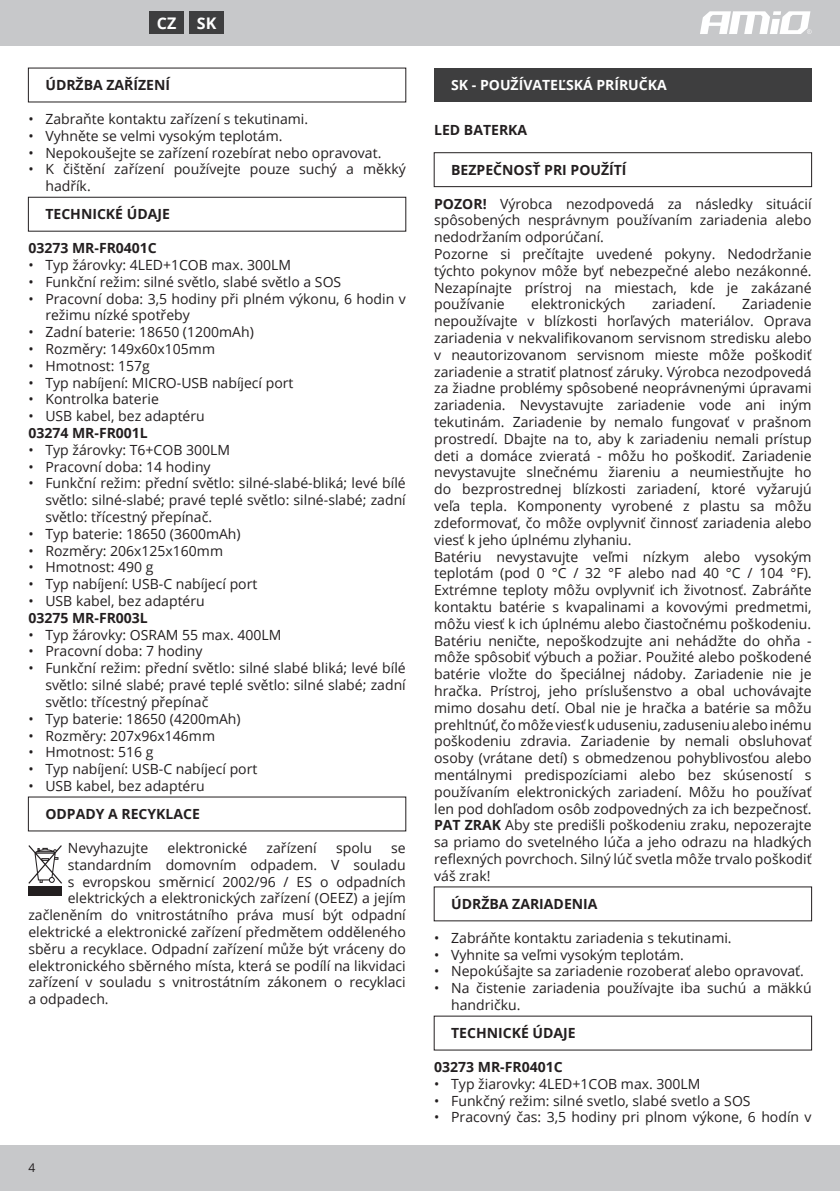
<style>
.page{position:relative;width:840px;height:1191px;background:#fff}
.page>*{position:absolute;margin:0;border:0;box-sizing:border-box;transform-origin:0 0}
.Jezyk_Ikona{font:700 16px "Open Sans";color:#fff}
.Tekst{font:14px/16.8px "Open Sans";color:#231f20;text-align:justify}
.Nagłówek_ROZDZIAŁU{font:700 14px "Open Sans";color:#231f20}
.Tekst-2{font:700 14px "Open Sans";color:#231f20}
.Jezyk{font:700 14px "Open Sans";color:#fff}
.Nazwa_produktu{font:700 14px "Open Sans";color:#231f20}
.t1{font:12px "Open Sans";color:#231f20}
.s1{font-weight:700}
</style>
<div class="page">
<div style="left:0;top:0;width:839px;height:45px;background:#c7c8ca"></div>
<div style="left:0;top:1145px;width:839px;height:46px;background:#c7c8ca"></div>
<svg style="left:700px;top:11px;width:111px;height:23px"></svg>
<div style="left:28px;top:197px;width:378px;height:35px;border:1px solid #231f20"></div>
<svg style="left:28px;top:845px;width:34px;height:38px"></svg>
<div style="left:28px;top:886px;width:34px;height:9px;background:#231f20"></div>
<div style="left:434px;top:68px;width:377px;height:34px;background:#3e3e3f"></div>
<div style="left:433px;top:152px;width:378px;height:35px;border:1px solid #231f20"></div>
<div style="left:150px;top:11px;width:34px;height:23px;background:#3e3e3f"></div>
<div style="left:189px;top:11px;width:34px;height:23px;background:#3e3e3f"></div>
<p class="Jezyk_Ikona" style="left:157px;top:12px;width:21px">CZ</p>
<p class="Jezyk_Ikona" style="left:197px;top:12px;width:21px">SK</p>
<p class="Nagłówek_ROZDZIAŁU" style="left:45px;top:75px;width:126px">ÚDRŽBA ZAŘÍZENÍ</p>
<p class="Tekst" style="left:28px;top:110px;width:281px">• Zabraňte kontaktu zařízení s tekutinami.</p>
<p class="Tekst" style="left:28px;top:127px;width:255px">• Vyhněte se velmi vysokým teplotám.</p>
<p class="Tekst" style="left:28px;top:144px;width:354px">• Nepokoušejte se zařízení rozebírat nebo opravovat.</p>
<p class="Tekst" style="left:45px;top:160px;width:362px;text-indent:-17px">• K čištění zařízení používejte pouze suchý a měkký hadřík.</p>
<p class="Nagłówek_ROZDZIAŁU" style="left:45px;top:204px;width:126px">TECHNICKÉ ÚDAJE</p>
<p class="Tekst-2" style="left:28px;top:238px;width:130px">03273 MR-FR0401C</p>
<p class="Tekst" style="left:28px;top:256px;width:264px">• Typ žárovky: 4LED+1COB max. 300LM</p>
<p class="Tekst" style="left:28px;top:273px;width:314px">• Funkční režim: silné světlo, slabé světlo a SOS</p>
<p class="Tekst" style="left:45px;top:290px;width:362px;text-indent:-17px">• Pracovní doba: 3,5 hodiny při plném výkonu, 6 hodin v režimu nízké spotřeby</p>
<p class="Tekst" style="left:28px;top:323px;width:227px">• Zadní baterie: 18650 (1200mAh)</p>
<p class="Tekst" style="left:28px;top:340px;width:188px">• Rozměry: 149x60x105mm</p>
<p class="Tekst" style="left:28px;top:357px;width:123px">• Hmotnost: 157g</p>
<p class="Tekst" style="left:28px;top:374px;width:266px">• Typ nabíjení: MICRO-USB nabíjecí port</p>
<p class="Tekst" style="left:28px;top:390px;width:132px">• Kontrolka baterie</p>
<p class="Tekst" style="left:28px;top:407px;width:178px">• USB kabel, bez adaptéru</p>
<p class="Tekst-2" style="left:28px;top:423px;width:121px">03274 MR-FR001L</p>
<p class="Tekst" style="left:28px;top:441px;width:203px">• Typ žárovky: T6+COB 300LM</p>
<p class="Tekst" style="left:28px;top:458px;width:184px">• Pracovní doba: 14 hodiny</p>
<p class="Tekst" style="left:45px;top:474px;width:362px;text-indent:-17px">• Funkční režim: přední světlo: silné-slabé-bliká; levé bílé světlo: silné-slabé; pravé teplé světlo: silné-slabé; zadní světlo: třícestný přepínač.</p>
<p class="Tekst" style="left:28px;top:525px;width:214px">• Typ baterie: 18650 (3600mAh)</p>
<p class="Tekst" style="left:28px;top:542px;width:196px">• Rozměry: 206x125x160mm</p>
<p class="Tekst" style="left:28px;top:558px;width:127px">• Hmotnost: 490 g</p>
<p class="Tekst" style="left:28px;top:575px;width:230px">• Typ nabíjení: USB-C nabíjecí port</p>
<p class="Tekst" style="left:28px;top:592px;width:178px">• USB kabel, bez adaptéru</p>
<p class="Tekst-2" style="left:28px;top:608px;width:121px">03275 MR-FR003L</p>
<p class="Tekst" style="left:28px;top:626px;width:254px">• Typ žárovky: OSRAM 55 max. 400LM</p>
<p class="Tekst" style="left:28px;top:642px;width:176px">• Pracovní doba: 7 hodiny</p>
<p class="Tekst" style="left:45px;top:659px;width:362px;text-indent:-17px">• Funkční režim: přední světlo: silné slabé bliká; levé bílé světlo: silné slabé; pravé teplé světlo: silné slabé; zadní světlo: třícestný přepínač</p>
<p class="Tekst" style="left:28px;top:710px;width:214px">• Typ baterie: 18650 (4200mAh)</p>
<p class="Tekst" style="left:28px;top:726px;width:188px">• Rozměry: 207x96x146mm</p>
<p class="Tekst" style="left:28px;top:743px;width:127px">• Hmotnost: 516 g</p>
<p class="Tekst" style="left:28px;top:760px;width:230px">• Typ nabíjení: USB-C nabíjecí port</p>
<p class="Tekst" style="left:28px;top:777px;width:178px">• USB kabel, bez adaptéru</p>
<p class="Nagłówek_ROZDZIAŁU" style="left:45px;top:804px;width:156px">ODPADY A RECYKLACE</p>
<p class="Tekst" style="left:68px;top:839px;width:82px">Nevyhazujte</p>
<p class="Tekst" style="left:167px;top:839px;width:81px">elektronické</p>
<p class="Tekst" style="left:266px;top:839px;width:52px">zařízení</p>
<p class="Tekst" style="left:336px;top:839px;width:37px">spolu</p>
<p class="Tekst" style="left:391px;top:839px;width:16px">se</p>
<p class="Tekst" style="left:68px;top:856px;width:339px">standardním domovním odpadem. V souladu</p>
<p class="Tekst" style="left:68px;top:872px;width:339px">s evropskou směrnicí 2002/96 / ES o odpadních</p>
<p class="Tekst" style="left:68px;top:889px;width:339px">elektrických a elektronických zařízení (OEEZ) a jejím</p>
<p class="Tekst" style="left:28px;top:906px;width:379px">začleněním do vnitrostátního práva musí být odpadní</p>
<p class="Tekst" style="left:28px;top:923px;width:379px">elektrické a elektronické zařízení předmětem odděleného</p>
<p class="Tekst" style="left:28px;top:940px;width:379px">sběru a recyklace. Odpadní zařízení může být vráceny do</p>
<p class="Tekst" style="left:28px;top:956px;width:379px">elektronického sběrného místa, která se podílí na likvidaci</p>
<p class="Tekst" style="left:28px;top:973px;width:379px">zařízení v souladu s vnitrostátním zákonem o recyklaci</p>
<p class="Tekst" style="left:28px;top:990px;width:82px">a odpadech.</p>
<p class="t1" style="left:28px;top:1159px;width:8px">4</p>
<p class="Jezyk" style="left:451px;top:75px;width:217px">SK - POUŽÍVATEĽSKÁ PRÍRUČKA</p>
<p class="Nazwa_produktu" style="left:434px;top:120px;width:94px">LED BATERKA</p>
<p class="Nagłówek_ROZDZIAŁU" style="left:451px;top:160px;width:177px">BEZPEČNOSŤ PRI POUŽÍTÍ</p>
<p class="Tekst" style="left:434px;top:195px;width:379px"><span class="s1">POZOR!</span> Výrobca nezodpovedá za následky situácií spôsobených nesprávnym používaním zariadenia alebo nedodržaním odporúčaní.</p>
<p class="Tekst" style="left:434px;top:245px;width:379px">Pozorne si prečítajte uvedené pokyny. Nedodržanie týchto pokynov môže byť nebezpečné alebo nezákonné.<br>Nezapínajte prístroj na miestach, kde je zakázané používanie</p>
<p class="Tekst" style="left:531px;top:295px;width:96px">elektronických</p>
<p class="Tekst" style="left:651px;top:295px;width:65px">zariadení.</p>
<p class="Tekst" style="left:434px;top:295px;width:379px;text-indent:308px">Zariadenie nepoužívajte v blízkosti horľavých materiálov. Oprava zariadenia v nekvalifikovanom servisnom stredisku alebo v neautorizovanom servisnom mieste môže poškodiť zariadenie a stratiť platnosť záruky. Výrobca nezodpovedá za žiadne problémy spôsobené neoprávnenými úpravami zariadenia. Nevystavujte zariadenie vode ani iným tekutinám. Zariadenie by nemalo fungovať v prašnom prostredí. Dbajte na to, aby k zariadeniu nemali prístup deti a domáce zvieratá - môžu ho poškodiť. Zariadenie nevystavujte slnečnému žiareniu a neumiestňujte ho do bezprostrednej blízkosti zariadení, ktoré vyžarujú veľa tepla. Komponenty vyrobené z plastu sa môžu zdeformovať, čo môže ovplyvniť činnosť zariadenia alebo viesť k jeho úplnému zlyhaniu.</p>
<p class="Tekst" style="left:434px;top:547px;width:379px">Batériu nevystavujte veľmi nízkym alebo vysokým teplotám (pod 0 °C / 32 °F alebo nad 40 °C / 104 °F).<br>Extrémne teploty môžu ovplyvniť ich životnosť. Zabráňte kontaktu batérie s kvapalinami a kovovými predmetmi, môžu viesť k ich úplnému alebo čiastočnému poškodeniu.</p>
<p class="Tekst" style="left:434px;top:631px;width:379px">Batériu neničte, nepoškodzujte ani nehádžte do ohňa - môže spôsobiť výbuch a požiar. Použité alebo poškodené batérie vložte do špeciálnej nádoby. Zariadenie nie je hračka. Prístroj, jeho príslušenstvo a obal uchovávajte mimo dosahu detí. Obal nie je hračka a batérie sa môžu prehltnúť, čo môže viesť k uduseniu, zaduseniu alebo inému poškodeniu zdravia. Zariadenie by nemali obsluhovať osoby (vrátane detí) s obmedzenou pohyblivosťou alebo mentálnymi predispozíciami alebo bez skúseností s používaním elektronických zariadení. Môžu ho používať len pod dohľadom osôb zodpovedných za ich bezpečnosť.<br><span class="s1">PAT ZRAK</span> Aby ste predišli poškodeniu zraku, nepozerajte sa priamo do svetelného lúča a jeho odrazu na hladkých reflexných povrchoch. Silný lúč svetla môže trvalo poškodiť váš zrak!</p>
<p class="Nagłówek_ROZDZIAŁU" style="left:451px;top:894px;width:148px">ÚDRŽBA ZARIADENIA</p>
<p class="Tekst" style="left:434px;top:929px;width:299px">• Zabráňte kontaktu zariadenia s tekutinami.</p>
<p class="Tekst" style="left:434px;top:945px;width:251px">• Vyhnite sa veľmi vysokým teplotám.</p>
<p class="Tekst" style="left:434px;top:962px;width:371px">• Nepokúšajte sa zariadenie rozoberať alebo opravovať.</p>
<p class="Tekst" style="left:451px;top:979px;width:362px;text-indent:-17px">• Na čistenie zariadenia používajte iba suchú a mäkkú handričku.</p>
<p class="Nagłówek_ROZDZIAŁU" style="left:451px;top:1023px;width:126px">TECHNICKÉ ÚDAJE</p>
<p class="Tekst-2" style="left:434px;top:1057px;width:130px">03273 MR-FR0401C</p>
<p class="Tekst" style="left:434px;top:1075px;width:268px">• Typ žiarovky: 4LED+1COB max. 300LM</p>
<p class="Tekst" style="left:434px;top:1091px;width:318px">• Funkčný režim: silné svetlo, slabé svetlo a SOS</p>
<p class="Tekst" style="left:434px;top:1108px;width:379px">• Pracovný čas: 3,5 hodiny pri plnom výkone, 6 hodín v</p>
</div>
